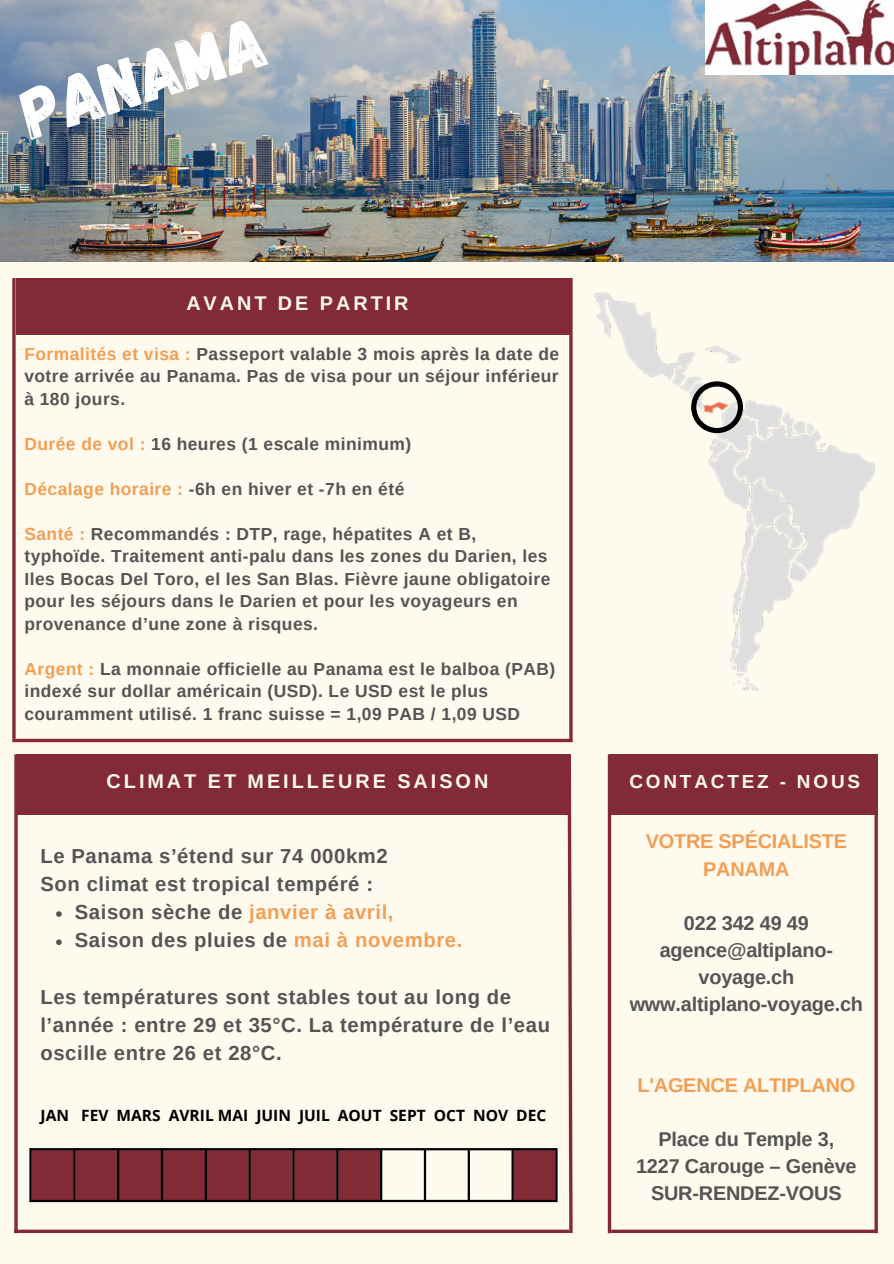
<style>
.page{position:relative;width:894px;height:1264px;background:#fff}
.page>*{position:absolute;margin:0;border:0;box-sizing:border-box;transform-origin:0 0}
.t1{font:71.7px "Gagalin";color:#fff}
.t2{font:700 20.25px/28.2px "Arimo";letter-spacing:.03em;color:#545454}
.t3{font:700 20.25px "Arimo";letter-spacing:.03em;color:#f29f55}
.t4{font:700 19.95px/27px "Arimo";letter-spacing:-.01em;color:#545454;text-align:center}
.t5{font:700 19.95px/27px "Arimo";letter-spacing:-.01em;color:#f29f55;text-align:center}
.t6{font:700 19.8px "Arimo";letter-spacing:.15em;color:#fffaee}
.t7{font:700 18.9px "Arimo";letter-spacing:.15em;color:#fffaee}
.t8{font:700 17.4px/22.5px "Arimo";letter-spacing:.025em;color:#545454}
.t9{font:700 15.6px "Open Sans";color:#000}
.s1{color:#f29f55}
.s2{color:#545454}
</style>
<div class="page">
<div style="left:0;top:0;width:893px;height:1263px;background:#fffaee"></div>
<div style="left:16px;top:754px;width:554px;height:60px;background:#822b36"></div>
<div style="left:16px;top:278px;width:555px;height:56px;background:#822b36"></div>
<svg style="left:32px;top:1150px;width:523px;height:49px"></svg>
<hr style="left:29px;top:1150px;width:3px;height:49px;background:#000">
<hr style="left:73px;top:1150px;width:2px;height:49px;background:#000">
<hr style="left:117px;top:1150px;width:2px;height:49px;background:#000">
<hr style="left:161px;top:1150px;width:2px;height:49px;background:#000">
<hr style="left:205px;top:1150px;width:2px;height:49px;background:#000">
<hr style="left:248px;top:1150px;width:3px;height:49px;background:#000">
<hr style="left:292px;top:1150px;width:2px;height:49px;background:#000">
<hr style="left:336px;top:1150px;width:2px;height:49px;background:#000">
<hr style="left:380px;top:1150px;width:2px;height:49px;background:#000">
<hr style="left:424px;top:1150px;width:2px;height:49px;background:#000">
<hr style="left:467px;top:1150px;width:3px;height:49px;background:#000">
<hr style="left:511px;top:1150px;width:2px;height:49px;background:#000">
<hr style="left:555px;top:1150px;width:2px;height:49px;background:#000">
<hr style="left:29px;top:1148px;width:528px;height:2px;background:#000">
<hr style="left:29px;top:1199px;width:528px;height:3px;background:#000">
<div style="left:609px;top:754px;width:268px;height:61px;background:#822b36"></div>
<svg style="left:12px;top:278px;width:4px;height:460px;background:#954a52"></svg>
<svg style="left:12px;top:738px;width:557px;height:4px;background:#9a545a"></svg>
<hr style="left:569px;top:278px;width:3px;height:464px;background:#822b36">
<svg style="left:14px;top:754px;width:4px;height:479px;background:#934850"></svg>
<hr style="left:14px;top:1229px;width:555px;height:3px;background:#822b36">
<svg style="left:565px;top:754px;width:8px;height:479px"></svg>
<svg style="left:607px;top:754px;width:4px;height:479px;background:#9b555b"></svg>
<hr style="left:611px;top:1229px;width:263px;height:3px;background:#822b36">
<hr style="left:874px;top:754px;width:3px;height:479px;background:#822b36">
<img style="left:0;top:0;width:893px;height:261px">
<img style="left:705px;top:0;width:188px;height:74px">
<img style="left:557px;top:278px;width:318px;height:452px">
<svg style="left:691px;top:381px;width:51px;height:52px"></svg>
<svg style="left:56px;top:911px;width:6px;height:5px"></svg>
<svg style="left:56px;top:939px;width:6px;height:6px"></svg>
<p class="t1" style="left:10px;top:72px;width:253px;rotate:-18deg">PANAMA</p>
<p class="t6" style="left:186px;top:292px;width:224px">AVANT DE PARTIR</p>
<p class="t8" style="left:24px;top:342px;width:536px;text-align:justify"><span class="s1">Formalités et visa :</span> Passeport valable 3 mois après la date de votre arrivée au Panama. Pas de visa pour un séjour inférieur à 180 jours.</p>
<p class="t8" style="left:24px;top:432px;width:388px"><span class="s1">Durée de vol :</span> 16 heures (1 escale minimum)</p>
<p class="t8" style="left:24px;top:477px;width:381px"><span class="s1">Décalage horaire :</span> -6h en hiver et -7h en été</p>
<p class="t8" style="left:24px;top:522px;width:527px"><span class="s1">Santé :</span> Recommandés : DTP, rage, hépatites A et B, typhoïde. Traitement anti-palu dans les zones du Darien, les Iles Bocas Del Toro, el les San Blas. Fièvre jaune obligatoire pour les séjours dans le Darien et pour les voyageurs en provenance d’une zone à risques.</p>
<p class="t8" style="left:24px;top:657px;width:532px"><span class="s1">Argent :</span> La monnaie officielle au Panama est le balboa (PAB) indexé sur dollar américain (USD). Le USD est le plus couramment utilisé. 1 franc suisse = 1,09 PAB / 1,09 USD</p>
<p class="t6" style="left:107px;top:770px;width:383px">CLIMAT ET MEILLEURE SAISON</p>
<p class="t2" style="left:40px;top:841px;width:349px">Le Panama s’étend sur 74 000km2</p>
<p class="t2" style="left:40px;top:869px;width:334px">Son climat est tropical tempéré :</p>
<p class="t3" style="left:75px;top:900px;width:320px"><span class="s2">Saison sèche de</span> janvier à avril,</p>
<p class="t2" style="left:75px;top:926px;width:389px">Saison des pluies de <span class="s1">mai à novembre.</span></p>
<p class="t2" style="left:40px;top:982px;width:511px">Les températures sont stables tout au long de l’année : entre 29 et 35°C. La température de l’eau oscille entre 26 et 28°C.</p>
<p class="t9" style="left:41px;top:1104px;width:507px">JAN FEV MARS AVRIL MAI JUIN JUIL AOUT SEPT OCT NOV DEC</p>
<p class="t7" style="left:629px;top:770px;width:232px">CONTACTEZ - NOUS</p>
<p class="t5" style="left:645px;top:828px;width:203px">VOTRE SPÉCIALISTE<br>PANAMA</p>
<p class="t4" style="left:683px;top:909px;width:126px">022 342 49 49</p>
<p class="t4" style="left:659px;top:936px;width:175px">agence@altiplano&shy;voyage.ch</p>
<p class="t4" style="left:629px;top:990px;width:235px">www.altiplano-voyage.ch</p>
<p class="t5" style="left:637px;top:1071px;width:219px">L'AGENCE ALTIPLANO</p>
<p class="t4" style="left:658px;top:1125px;width:177px">Place du Temple 3,</p>
<p class="t4" style="left:636px;top:1152px;width:222px">1227 Carouge – Genève</p>
<p class="t4" style="left:650px;top:1179px;width:192px">SUR-RENDEZ-VOUS</p>
</div>
